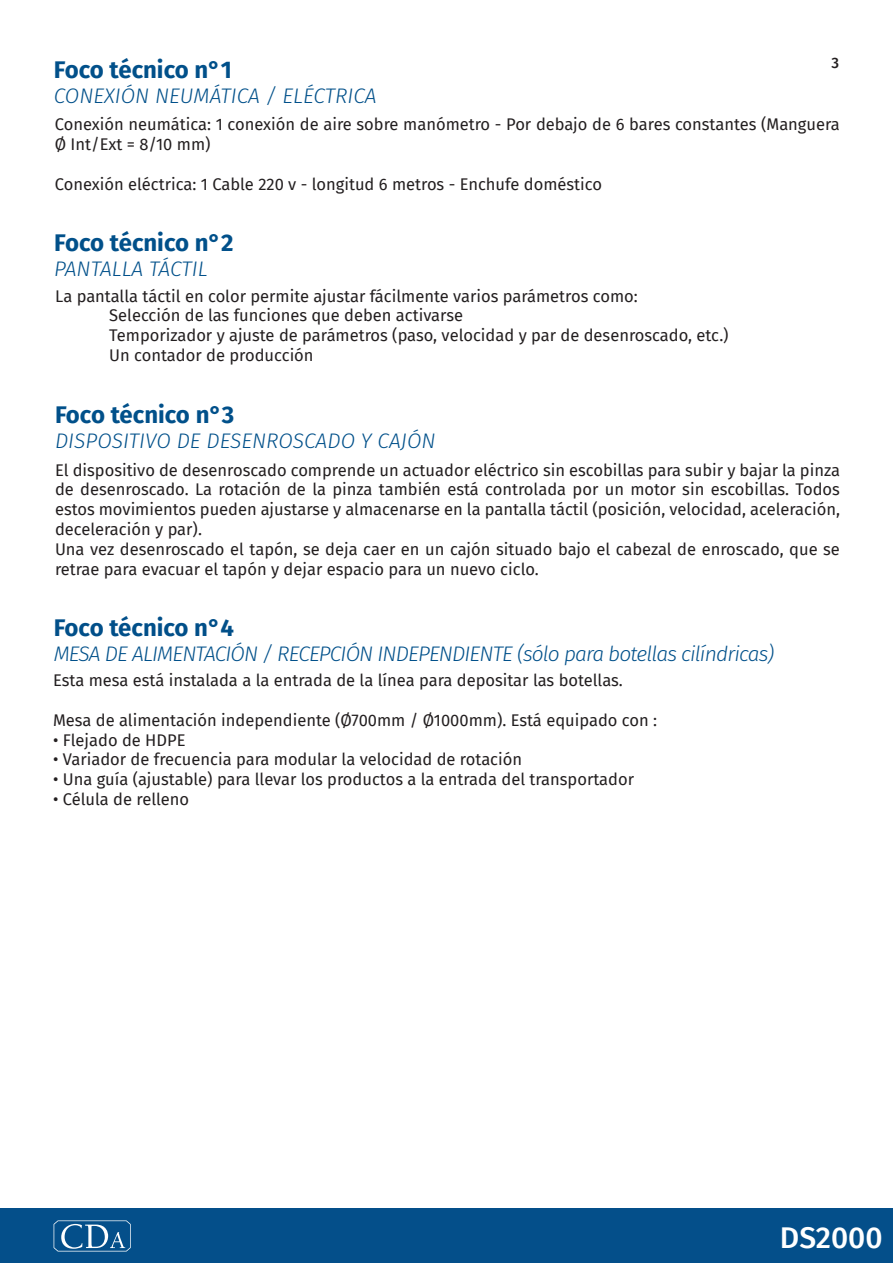
<style>
.page{position:relative;width:893px;height:1263px;background:#fff}
.page>*{position:absolute;margin:0;border:0;box-sizing:border-box;transform-origin:0 0}
.t1{font:500 30px "Fira Sans";color:#fff}
.t2{font:700 24px "Fira Sans";color:#01508a}
.t3{font:700 24px "Fira Sans";color:#014f89}
.t4{font:italic 300 21px "Fira Sans";color:#01508a}
.t5{font:italic 300 21px "Fira Sans";letter-spacing:-.04em;color:#01508a}
.t6{font:16.5px/19.8px "Fira Sans";color:#231f20}
.t7{font:500 15px "Fira Sans";color:#231f20}
</style>
<div class="page">
<div style="left:0;top:1208px;width:893px;height:54px;background:#044f8a"></div>
<svg style="left:54px;top:1220px;width:77px;height:31px"></svg>
<p class="t7" style="left:831px;top:51px;width:9px">3</p>
<p class="t2" style="left:54px;top:49px;width:180px">Foco técnico n°1</p>
<p class="t4" style="left:54px;top:81px;width:324px">CONEXIÓN NEUMÁTICA / ELÉCTRICA</p>
<p class="t6" style="left:55px;top:114px;width:786px">Conexión neumática: 1 conexión de aire sobre manómetro - Por debajo de 6 bares constantes (Manguera<br>Ø Int/Ext = 8/10 mm)</p>
<p class="t6" style="left:55px;top:174px;width:549px">Conexión eléctrica: 1 Cable 220 v - longitud 6 metros - Enchufe doméstico</p>
<p class="t2" style="left:54px;top:223px;width:181px">Foco técnico n°2</p>
<p class="t4" style="left:54px;top:254px;width:155px">PANTALLA TÁCTIL</p>
<p class="t6" style="left:55px;top:285px;width:584px">La pantalla táctil en color permite ajustar fácilmente varios parámetros como:</p>
<p class="t6" style="left:109px;top:305px;width:355px">Selección de las funciones que deben activarse</p>
<p class="t6" style="left:109px;top:325px;width:621px">Temporizador y ajuste de parámetros (paso, velocidad y par de desenroscado, etc.)</p>
<p class="t6" style="left:109px;top:345px;width:206px">Un contador de producción</p>
<p class="t2" style="left:55px;top:395px;width:181px">Foco técnico n°3</p>
<p class="t4" style="left:55px;top:426px;width:382px">DISPOSITIVO DE DESENROSCADO Y CAJÓN</p>
<p class="t6" style="left:55px;top:459px;width:786px;text-align:justify">El dispositivo de desenroscado comprende un actuador eléctrico sin escobillas para subir y bajar la pinza de desenroscado. La rotación de la pinza también está controlada por un motor sin escobillas. Todos estos movimientos pueden ajustarse y almacenarse en la pantalla táctil (posición, velocidad, aceleración, deceleración y par).</p>
<p class="t6" style="left:55px;top:539px;width:786px">Una vez desenroscado el tapón, se deja caer en un cajón situado bajo el cabezal de enroscado, que se retrae para evacuar el tapón y dejar espacio para un nuevo ciclo.</p>
<p class="t3" style="left:54px;top:607px;width:182px">Foco técnico n°4</p>
<p class="t5" style="left:54px;top:639px;width:722px">MESA DE ALIMENTACIÓN / RECEPCIÓN INDEPENDIENTE (sólo para botellas cilíndricas)</p>
<p class="t6" style="left:53px;top:670px;width:571px">Esta mesa está instalada a la entrada de la línea para depositar las botellas.</p>
<p class="t6" style="left:53px;top:710px;width:605px">Mesa de alimentación independiente (Ø700mm / Ø1000mm). Está equipado con :</p>
<p class="t6" style="left:53px;top:729px;width:134px">• Flejado de HDPE</p>
<p class="t6" style="left:53px;top:749px;width:470px">• Variador de frecuencia para modular la velocidad de rotación</p>
<p class="t6" style="left:53px;top:769px;width:582px">• Una guía (ajustable) para llevar los productos a la entrada del transportador</p>
<p class="t6" style="left:53px;top:789px;width:138px">• Célula de relleno</p>
<h1 class="t1" style="left:780px;top:1213px;width:104px">DS2000</h1>
</div>
